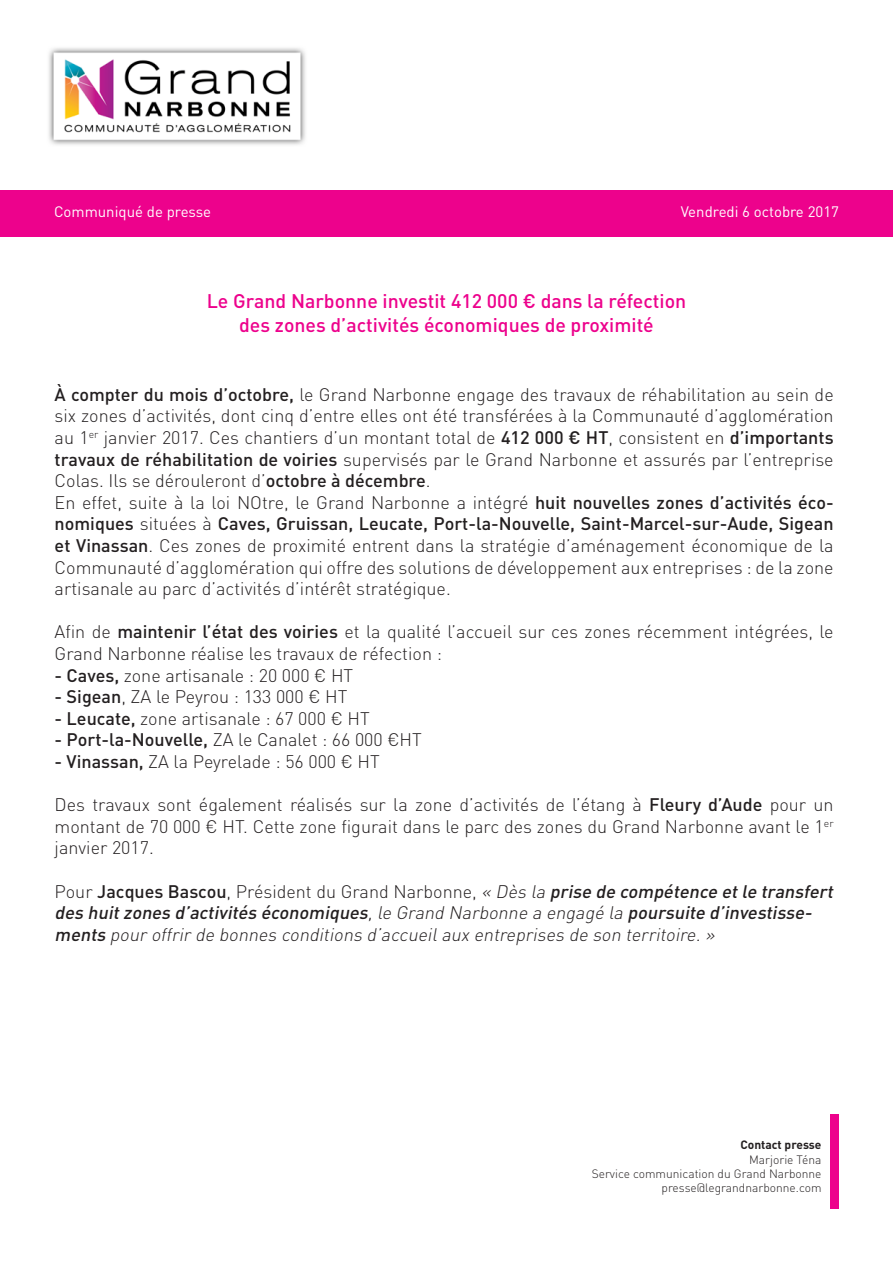
<style>
.page{position:relative;width:893px;height:1263px;background:#fff}
.page>*{position:absolute;margin:0;border:0;box-sizing:border-box;transform-origin:0 0}
.t1{font:500 19.5px "DIN Pro";color:#ed028c}
.t2{font:300 18px/21.6px "DIN Pro";color:#231f20;text-align:justify}
.t3{font:italic 300 18px/21.6px "DIN Pro";color:#231f20}
.t4{font:15px "DIN Pro";color:#fff}
.t5{font:300 12px "DIN Pro";color:#231f20}
.t6{font:700 12px "DIN Pro";color:#231f20}
.s1{font-weight:500}
.s2{font-style:normal}
.s3{font-weight:500;font-style:normal}
</style>
<div class="page">
<div style="left:0;top:190px;width:893px;height:47px;background:#ed028c"></div>
<img style="left:49px;top:48px;width:257px;height:97px">
<div style="left:831px;top:1114px;width:8px;height:95px;background:#ed028c"></div>
<p class="t4" style="left:54px;top:201px;width:159px">Communiqué de presse</p>
<p class="t4" style="left:681px;top:201px;width:160px">Vendredi 6 octobre 2017</p>
<p class="t1" style="left:207px;top:288px;width:481px">Le Grand Narbonne investit 412 000 € dans la réfection</p>
<p class="t1" style="left:239px;top:312px;width:416px">des zones d’activités économiques de proximité</p>
<p class="t2" style="left:55px;top:383px;width:781px"><span class="s1">À compter du mois d’octobre,</span> le Grand Narbonne engage des travaux de réhabilitation au sein de six zones d’activités, dont cinq d’entre elles ont été transférées à la Communauté d’agglomération au 1<sup>er</sup> janvier 2017. Ces chantiers d’un montant total de <span class="s1">412 000 € HT</span>, consistent en <span class="s1">d’importants travaux de réhabilitation de voiries</span> supervisés par le Grand Narbonne et assurés par l’entreprise Colas. Ils se dérouleront d’<span class="s1">octobre à décembre</span>.</p>
<p class="t2" style="left:55px;top:491px;width:780px">En effet, suite à la loi NOtre, le Grand Narbonne a intégré <span class="s1">huit nouvelles zones d’activités éco&shy;nomiques</span> situées à <span class="s1">Caves, Gruissan, Leucate, Port-la-Nouvelle, Saint-Marcel-sur-Aude, Sigean et Vinassan</span>. Ces zones de proximité entrent dans la stratégie d’aménagement économique de la Communauté d’agglomération qui offre des solutions de développement aux entreprises : de la zone artisanale au parc d’activités d’intérêt stratégique.</p>
<p class="t2" style="left:55px;top:620px;width:780px">Afin de <span class="s1">maintenir l’état des voiries</span> et la qualité l’accueil sur ces zones récemment intégrées, le<br>Grand Narbonne réalise les travaux de réfection :</p>
<p class="t2" style="left:55px;top:663px;width:300px"><span class="s1">- Caves,</span> zone artisanale : 20 000 € HT</p>
<p class="t2" style="left:55px;top:685px;width:294px"><span class="s1">- Sigean</span>, ZA le Peyrou : 133 000 € HT</p>
<p class="t2" style="left:55px;top:707px;width:317px"><span class="s1">- Leucate,</span> zone artisanale : 67 000 € HT</p>
<p class="t2" style="left:55px;top:728px;width:369px"><span class="s1">- Port-la-Nouvelle,</span> ZA le Canalet : 66 000 €HT</p>
<p class="t2" style="left:55px;top:750px;width:327px"><span class="s1">- Vinassan,</span> ZA la Peyrelade : 56 000 € HT</p>
<p class="t2" style="left:55px;top:793px;width:780px">Des travaux sont également réalisés sur la zone d’activités de l’étang à <span class="s1">Fleury d’Aude</span> pour un montant de 70 000 € HT. Cette zone figurait dans le parc des zones du Grand Narbonne avant le 1<sup>er </sup>janvier 2017.</p>
<p class="t3" style="left:55px;top:879px;width:784px"><span class="s2">Pour</span> <span class="s3">Jacques Bascou</span><span class="s2">, Président du Grand Narbonne,</span> « Dès la <span class="s1">prise de compétence etle transfert des huitzones d’activités économiques</span>,le Grand Narbonne a engagé la <span class="s1">poursuite d’investisse&shy;ments</span> pouroffrirde bonnes conditions d’accueilaux entreprises de son territoire.»</p>
<p class="t6" style="left:740px;top:1136px;width:83px">Contact presse</p>
<p class="t5" style="left:749px;top:1151px;width:74px">Marjorie Téna</p>
<p class="t5" style="left:592px;top:1165px;width:231px">Service communication du Grand Narbonne</p>
<p class="t5" style="left:662px;top:1180px;width:161px">presse@legrandnarbonne.com</p>
</div>
